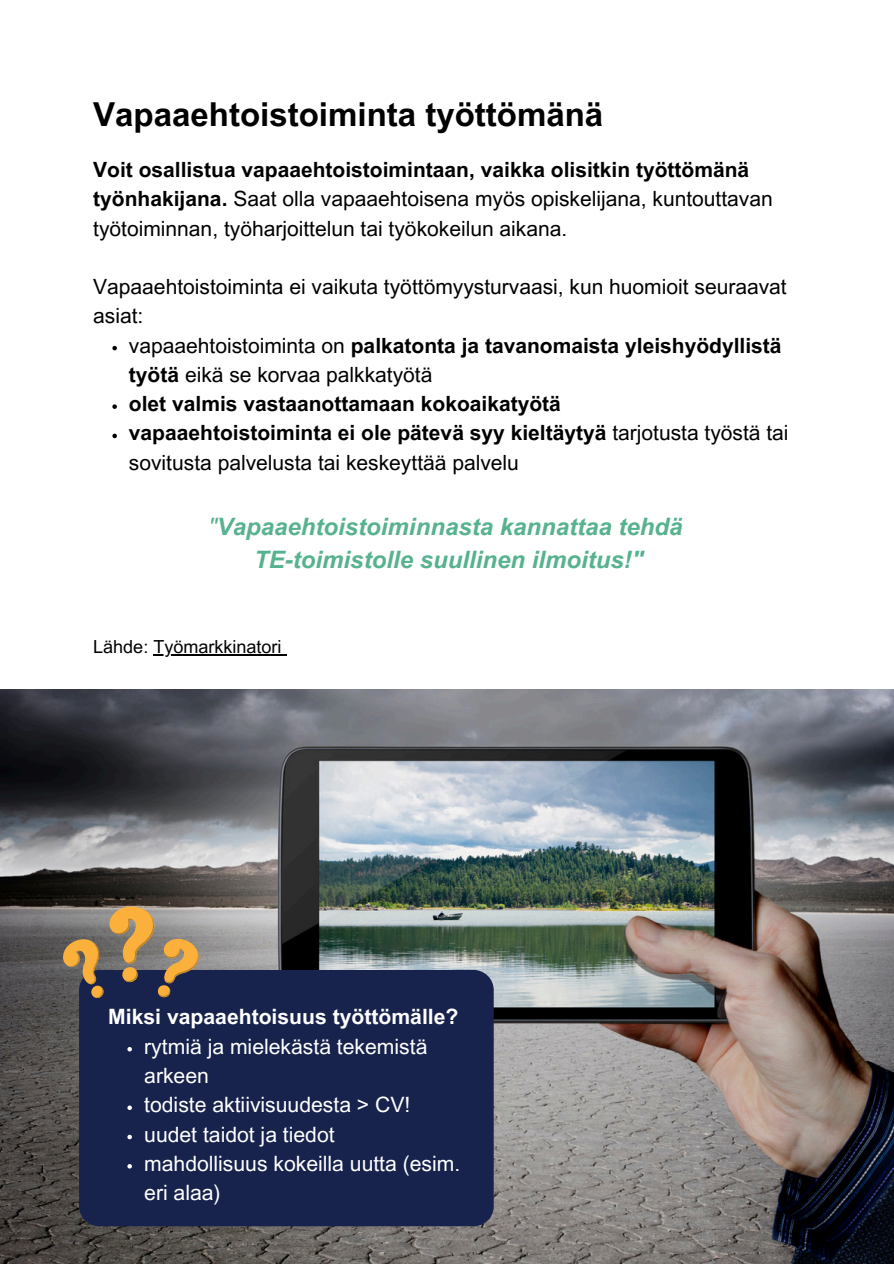
<style>
.page{position:relative;width:894px;height:1264px;background:#fff}
.page>*{position:absolute;margin:0;border:0;box-sizing:border-box;transform-origin:0 0}
.t1{font:700 33px "Arial MT Pro";color:#000}
.t2{font:italic 700 24px/32.7px "Arial MT Pro";color:#57b28f;text-align:center}
.t3{font:21.15px/29.2px "Arial MT Pro";color:#fff}
.t4{font:700 21.15px "Arial MT Pro";color:#fff}
.t5{font:21px/29.2px "Arial MT Pro";color:#000}
.t6{font:700 21px/29.2px "Arial MT Pro";color:#000}
.t7{font:18px "Arial MT Pro";color:#000}
.s1{font-weight:700}
.s2{font-weight:400}
</style>
<div class="page">
<img style="left:0;top:689px;width:893px;height:574px">
<svg style="left:112px;top:346px;width:5px;height:4px"></svg>
<svg style="left:112px;top:404px;width:5px;height:5px"></svg>
<svg style="left:112px;top:433px;width:5px;height:5px"></svg>
<hr style="left:153px;top:654px;width:128px;height:1px;background:#000">
<div style="left:79px;top:970px;width:414px;height:256px;background:#17234d;border-radius:20px"></div>
<svg style="left:63px;top:905px;width:137px;height:93px"></svg>
<svg style="left:127px;top:1047px;width:5px;height:4px"></svg>
<svg style="left:127px;top:1105px;width:5px;height:4px"></svg>
<svg style="left:127px;top:1134px;width:5px;height:5px"></svg>
<svg style="left:127px;top:1164px;width:5px;height:4px"></svg>
<p class="t1" style="left:93px;top:102px;width:511px">Vapaaehtoistoiminta työttömänä</p>
<h1 class="t5" style="left:93px;top:158px;width:680px"><span class="s1">Voit osallistua vapaaehtoistoimintaan, vaikka olisitkin työttömänä työnhakijana.</span> Saat olla vapaaehtoisena myös opiskelijana, kuntouttavan työtoiminnan, työharjoittelun tai työkokeilun aikana.</h1>
<h4 class="t5" style="left:93px;top:275px;width:694px">Vapaaehtoistoiminta ei vaikuta työttömyysturvaasi, kun huomioit seuraavat asiat:</h4>
<h4 class="t6" style="left:129px;top:333px;width:654px"><span class="s2">vapaaehtoistoiminta on</span> palkatonta ja tavanomaista yleishyödyllistä työtä <span class="s2">eikä se korvaa palkkatyötä</span></h4>
<p class="t6" style="left:129px;top:392px;width:433px">olet valmis vastaanottamaan kokoaikatyötä</p>
<p class="t5" style="left:129px;top:421px;width:661px"><span class="s1">vapaaehtoistoiminta ei ole pätevä syy kieltäytyä</span> tarjotusta työstä tai sovitusta palvelusta tai keskeyttää palvelu</p>
<p class="t2" style="left:208px;top:513px;width:475px"><span class="s2">"</span>Vapaaehtoistoiminnasta kannattaa tehdä<br>TE-toimistolle suullinen ilmoitus!"</p>
<h2 class="t7" style="left:93px;top:640px;width:190px">Lähde: Työmarkkinatori</h2>
<p class="t4" style="left:108px;top:1009px;width:351px">Miksi vapaaehtoisuus työttömälle?</p>
<h3 class="t3" style="left:144px;top:1034px;width:284px">rytmiä ja mielekästä tekemistä arkeen</h3>
<p class="t3" style="left:144px;top:1092px;width:267px">todiste aktiivisuudesta &gt; CV!</p>
<p class="t3" style="left:144px;top:1122px;width:192px">uudet taidot ja tiedot</p>
<p class="t3" style="left:144px;top:1151px;width:317px">mahdollisuus kokeilla uutta (esim. eri alaa)</p>
</div>
